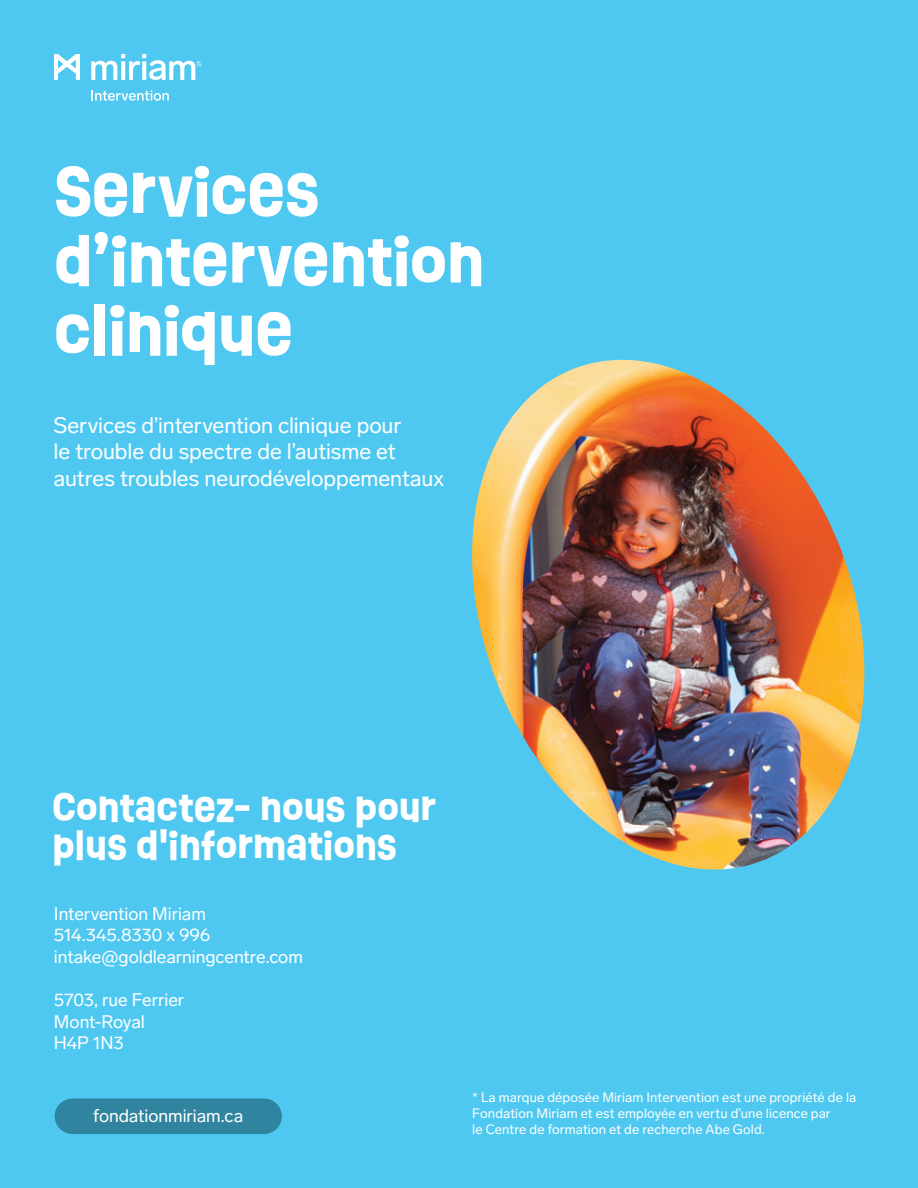
<style>
.page{position:relative;width:918px;height:1188px;background:#4ec8f0}
.page>*{position:absolute;margin:0;border:0;box-sizing:border-box;transform-origin:0 0}
.t1{font:700 61.8px/69.6px "Ruddy";color:#fff}
.t2{font:700 36px/37.5px "Ruddy";color:#fff}
.t3{font:22.2px/26.7px "Lab Grotesque";letter-spacing:-.005em;color:#fff}
.t4{font:18px/21.6px "Lab Grotesque";letter-spacing:-.005em;color:#fff}
.t5{font:13.5px/16.2px "Lab Grotesque";letter-spacing:.01em;color:#fff}
</style>
<div class="page">
<svg style="left:91px;top:90px;width:78px;height:11px"></svg>
<svg style="left:54px;top:54px;width:26px;height:26px"></svg>
<svg style="left:91px;top:54px;width:110px;height:26px"></svg>
<img style="left:472px;top:360px;width:393px;height:510px">
<div style="left:55px;top:1099px;width:227px;height:35px;background:#30849f;border-radius:18px"></div>
<h1 class="t1" style="left:54px;top:156px;width:432px">Services d’intervention clinique</h1>
<h3 class="t3" style="left:54px;top:412px;width:392px">Services d’intervention clinique pour<br>le trouble du spectre de l’autisme et autres troubles neurodéveloppementaux</h3>
<h2 class="t2" style="left:53px;top:789px;width:386px">Contactez- nous pour plus d'informations</h2>
<h3 class="t4" style="left:54px;top:903px;width:250px">Intervention Miriam<br>514.345.8330 x 996 intake@goldlearningcentre.com</h3>
<h3 class="t4" style="left:54px;top:989px;width:132px">5703, rue Ferrier<br>Mont-Royal<br>H4P 1N3</h3>
<h3 class="t4" style="left:93px;top:1105px;width:152px">fondationmiriam.ca</h3>
<p class="t5" style="left:472px;top:1089px;width:386px">* La marque déposée Miriam Intervention est une propriété de la<br>Fondation Miriam et est employée en vertu d’une licence par<br>le Centre de formation et de recherche Abe Gold.</p>
</div>
